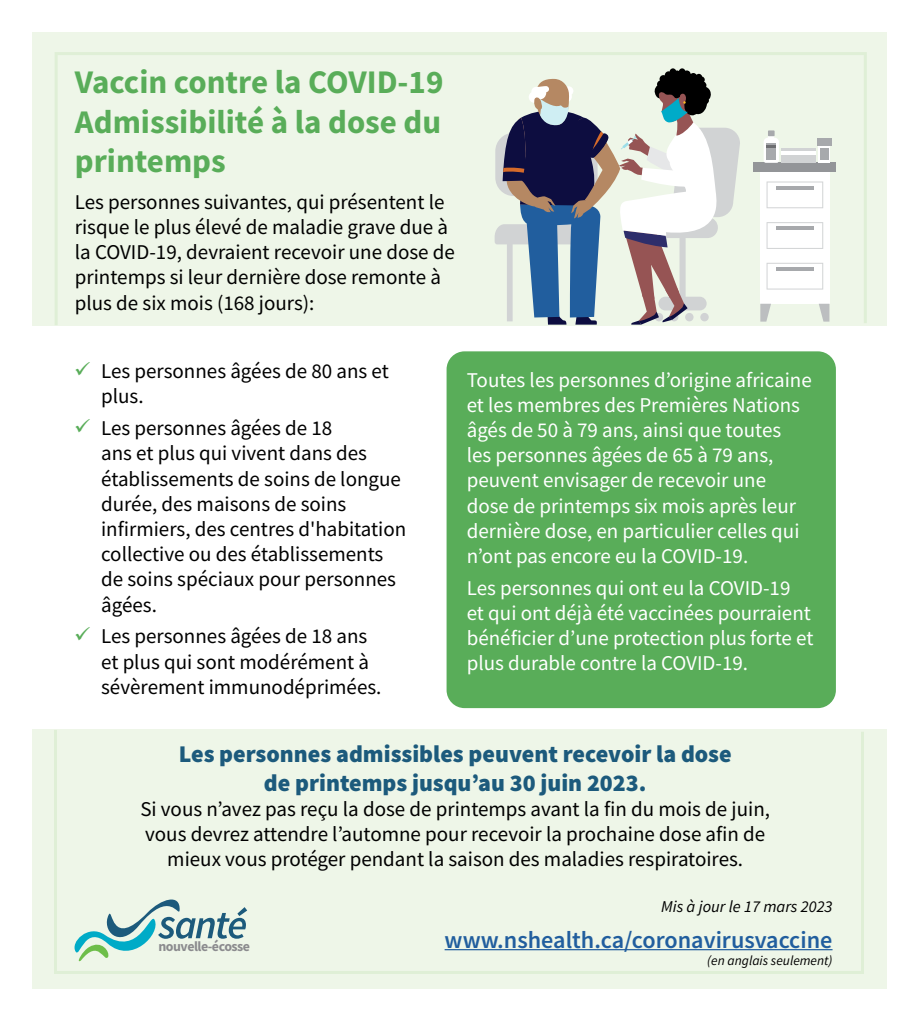
<style>
.page{position:relative;width:918px;height:1026px;background:#fff}
.page>*{position:absolute;margin:0;border:0;box-sizing:border-box;transform-origin:0 0}
.t1{font:700 33px/39.6px "Source Sans Pro";color:#59ad59;text-align:justify}
.t2{font:600 24.15px "Source Sans Pro";color:#215e9e}
.t3{font:900 24px/28.8px "Source Sans Pro";color:#1c5a7c;text-align:center}
.t4{font:21px/25.2px "Source Sans Pro";color:#000}
.t5{font:21px/25.2px "Source Sans Pro";color:#fff}
.t6{font:italic 16.5px "Source Sans Pro";color:#000}
.t7{font:700 13.95px "Source Sans Pro";letter-spacing:-.035em;color:#8b8b8e}
.t8{font:italic 13.5px "Source Sans Pro";color:#000}
</style>
<div class="page">
<div style="left:32px;top:730px;width:854px;height:259px;background:#eef6e8"></div>
<svg style="left:52px;top:729px;width:814px;height:245px"></svg>
<div style="left:32px;top:33px;width:854px;height:293px;background:#eef6e8"></div>
<svg style="left:55px;top:52px;width:812px;height:273px"></svg>
<div style="left:447px;top:351px;width:389px;height:357px;background:#59ad59;border-radius:18px"></div>
<div style="left:760px;top:171px;width:69px;height:133px;background:#fff"></div>
<div style="left:754px;top:163px;width:82px;height:9px;background:#939598"></div>
<svg style="left:767px;top:182px;width:56px;height:26px"></svg>
<hr style="left:776px;top:186px;width:38px;height:4px;background:#a7a9ac">
<svg style="left:818px;top:146px;width:12px;height:17px"></svg>
<div style="left:817px;top:139px;width:14px;height:7px;background:#a7a9ac"></div>
<div style="left:820px;top:149px;width:8px;height:11px;background:#a7a9ac"></div>
<div style="left:781px;top:149px;width:34px;height:14px;background:#d1d3d4"></div>
<hr style="left:781px;top:152px;width:34px;height:3px;background:#fff">
<div style="left:768px;top:130px;width:7px;height:6px;background:#a7a9ac"></div>
<svg style="left:764px;top:135px;width:15px;height:28px"></svg>
<svg style="left:767px;top:222px;width:56px;height:27px"></svg>
<hr style="left:776px;top:227px;width:38px;height:3px;background:#a7a9ac">
<svg style="left:767px;top:263px;width:56px;height:27px"></svg>
<hr style="left:776px;top:267px;width:38px;height:4px;background:#a7a9ac">
<svg style="left:819px;top:304px;width:10px;height:18px"></svg>
<svg style="left:760px;top:304px;width:11px;height:18px"></svg>
<svg style="left:495px;top:68px;width:245px;height:257px"></svg>
<div style="left:693px;top:79px;width:8px;height:8px;background:#000;border-radius:50%"></div>
<hr style="left:445px;top:949px;width:388px;height:1px;background:#215e9e">
<svg style="left:75px;top:900px;width:172px;height:61px"></svg>
<h1 class="t1" style="left:75px;top:62px;width:370px">Vaccin contre la COVID-19<br>Admissibilité à la dose du printemps</h1>
<p class="t4" style="left:75px;top:189px;width:382px">Les personnes suivantes, qui présentent le risque le plus élevé de maladie grave due à la COVID-19, devraient recevoir une dose de printemps si leur dernière dose remonte à plus de six mois (168 jours):</p>
<p class="t4" style="left:101px;top:358px;width:289px">Les personnes âgées de 80 ans et plus.</p>
<p class="t4" style="left:101px;top:415px;width:307px">Les personnes âgées de 18<br>ans et plus qui vivent dans des établissements de soins de longue durée, des maisons de soins infirmiers, des centres d'habitation collective ou des établissements de soins spéciaux pour personnes âgées.</p>
<p class="t4" style="left:101px;top:624px;width:282px">Les personnes âgées de 18 ans et plus qui sont modérément à sévèrement immunodéprimées.</p>
<p class="t5" style="left:467px;top:367px;width:347px">Toutes les personnes d’origine africaine et les membres des Premières Nations âgés de 50 à 79 ans, ainsi que toutes<br>les personnes âgées de 65 à 79 ans, peuvent envisager de recevoir une dose de printemps six mois après leur dernière dose, en particulier celles qui n’ont pas encore eu la COVID-19.</p>
<p class="t5" style="left:467px;top:575px;width:348px">Les personnes qui ont eu la COVID-19<br>et qui ont déjà été vaccinées pourraient bénéficier d’une protection plus forte et plus durable contre la COVID-19.</p>
<p class="t3" style="left:179px;top:739px;width:555px">Les personnes admissibles peuvent recevoir la dose de printemps jusqu’au 30 juin 2023.</p>
<p class="t4" style="left:140px;top:796px;width:631px;text-align:center">Si vous n’avez pas reçu la dose de printemps avant la fin du mois de juin, vous devrez attendre l’automne pour recevoir la prochaine dose afin de mieux vous protéger pendant la saison des maladies respiratoires.</p>
<p class="t6" style="left:661px;top:896px;width:173px">Mis à jour le 17 mars 2023</p>
<p class="t8" style="left:707px;top:952px;width:127px">(en anglais seulement)</p>
<p class="t7" style="left:158px;top:937px;width:93px">nouvelle-écosse</p>
<p class="t2" style="left:445px;top:925px;width:389px">www.nshealth.ca/coronavirusvaccine</p>
</div>
